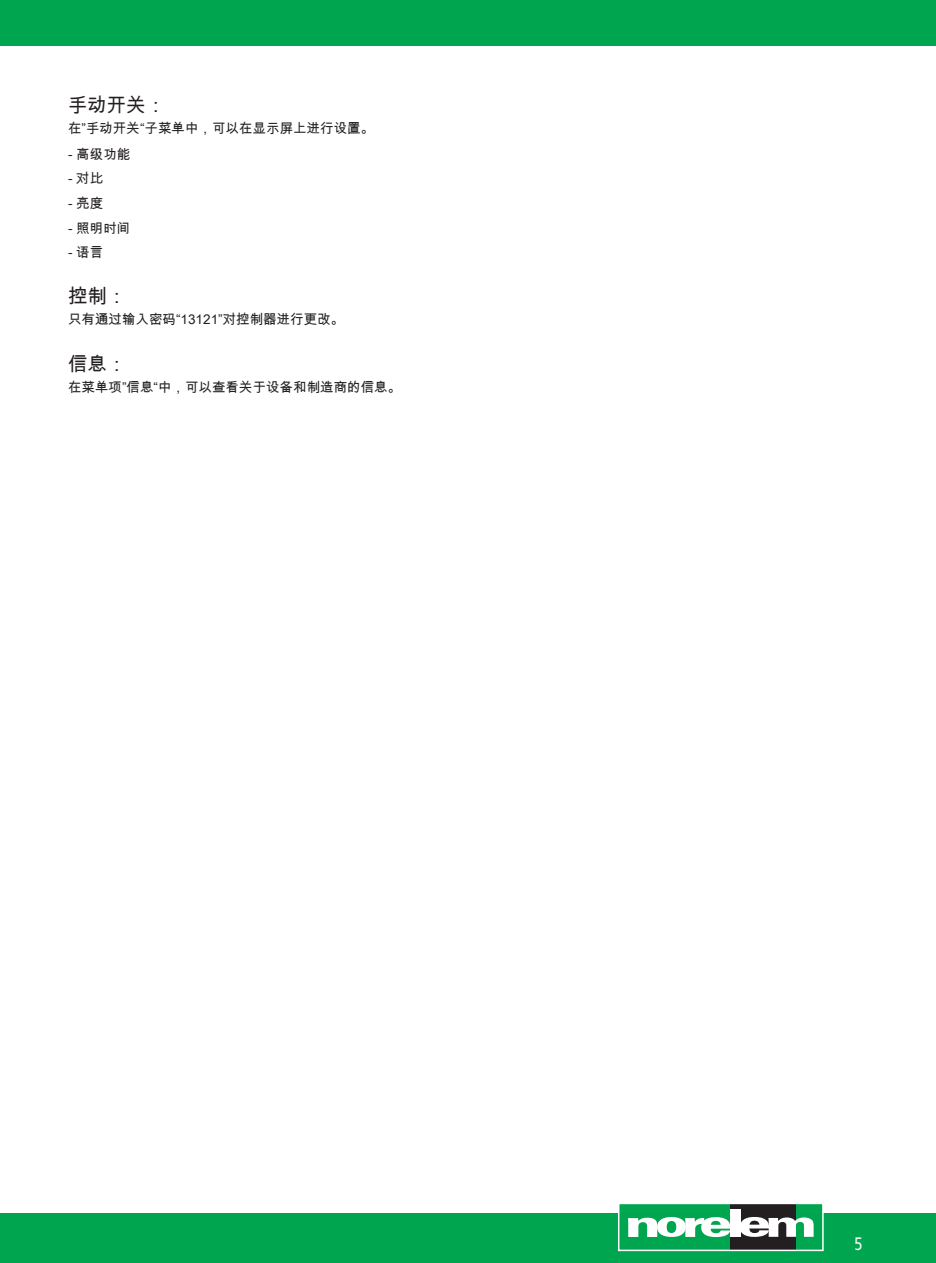
<style>
.page{position:relative;width:936px;height:1263px;background:#fff}
.page>*{position:absolute;margin:0;border:0;box-sizing:border-box;transform-origin:0 0}
.t1{font:19.5px "Arial Unicode MS";color:#231f20}
.t2{font:18px "Frutiger Neue LTW1 G";color:#fff;scale:.81 1}
.t3{font:13.5px "Arial Unicode MS";color:#231f20}
</style>
<div class="page">
<div style="left:0;top:0;width:935px;height:46px;background:#00a54f"></div>
<div style="left:0;top:1213px;width:935px;height:50px;background:#00a54f"></div>
<div style="left:618px;top:1203px;width:204px;height:47px;background:#00a54f"></div>
<div style="left:730px;top:1203px;width:65px;height:47px;background:#231f20"></div>
<svg style="left:628px;top:1217px;width:102px;height:20px"></svg>
<div style="left:730px;top:1209px;width:10px;height:28px;background:#fff"></div>
<svg style="left:740px;top:1217px;width:73px;height:20px"></svg>
<div style="left:618px;top:1203px;width:205px;height:48px;border:2px solid #fff"></div>
<h1 class="t1" style="left:68px;top:91px;width:99px">手动开关：</h1>
<p class="t3" style="left:68px;top:118px;width:307px">在”手动开关“子菜单中，可以在显示屏上进行设置。</p>
<p class="t3" style="left:68px;top:144px;width:64px">- 高级功能</p>
<p class="t3" style="left:68px;top:169px;width:37px">- 对比</p>
<p class="t3" style="left:68px;top:193px;width:37px">- 亮度</p>
<p class="t3" style="left:68px;top:218px;width:64px">- 照明时间</p>
<p class="t3" style="left:68px;top:243px;width:37px">- 语言</p>
<h1 class="t1" style="left:68px;top:282px;width:60px">控制：</h1>
<p class="t3" style="left:68px;top:310px;width:278px">只有通过输入密码“13121”对控制器进行更改。</p>
<h1 class="t1" style="left:68px;top:350px;width:60px">信息：</h1>
<p class="t3" style="left:68px;top:378px;width:334px">在菜单项”信息“中，可以查看关于设备和制造商的信息。</p>
<h2 class="t2" style="left:854px;top:1230px;width:12px">5</h2>
</div>
